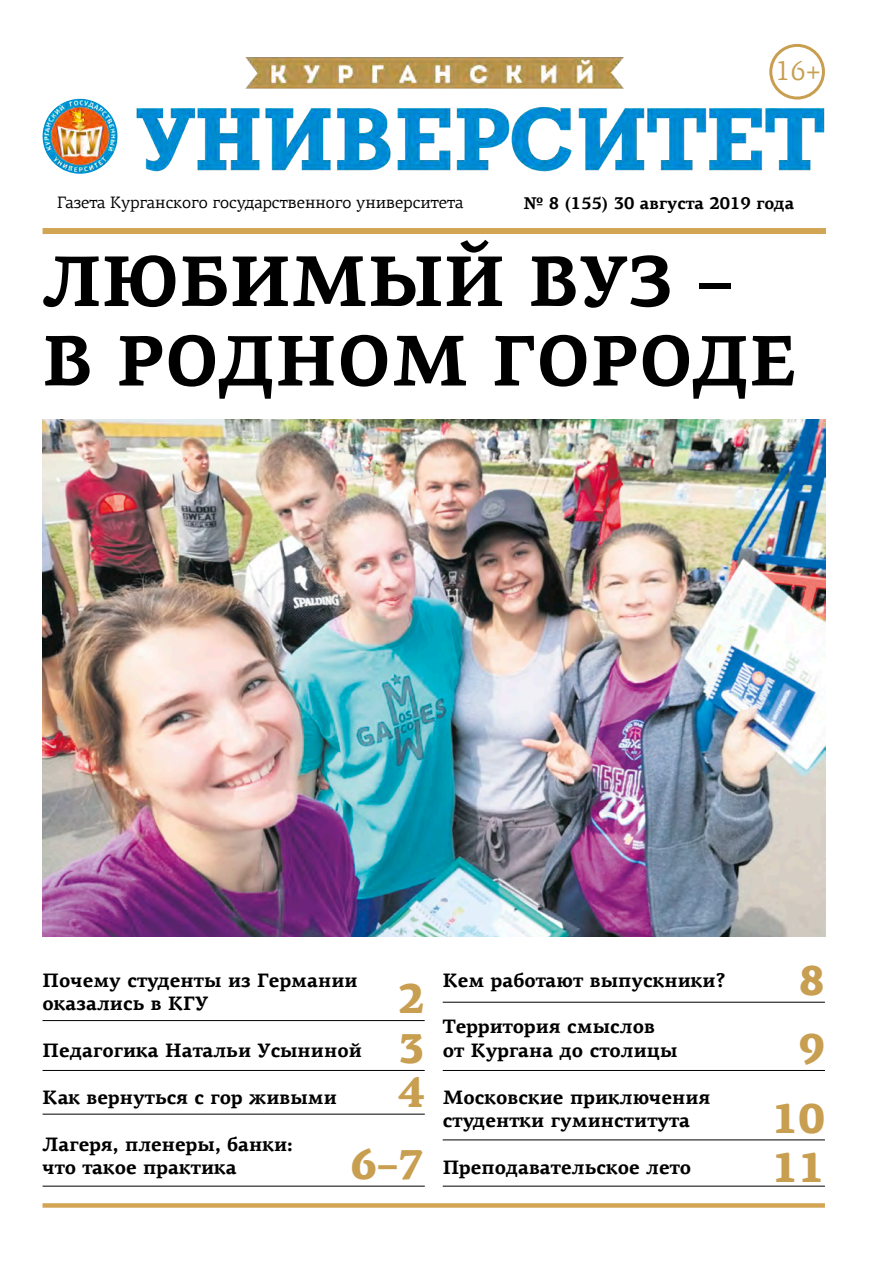
<style>
.page{position:relative;width:893px;height:1263px;background:#fff}
.page>*{position:absolute;margin:0;border:0;box-sizing:border-box;transform-origin:0 0}
.t1{font:700 72px/79.5px "PF Agora Serif Pro";color:#000}
.t2{font:900 42px/49.8px "PF Agora Serif Pro";color:#c89e50}
.t3{font:27px "PF Agora Serif Pro";color:#c89e50}
.t4{font:700 19.5px/23.4px "PF Agora Serif Pro";color:#000}
.t5{font:700 17.1px "PF Agora Serif Pro";color:#000}
.t6{font:16.5px "PF Agora Serif Pro";color:#000}
</style>
<div class="page">
<img style="left:136px;top:55px;width:689px;height:117px">
<img style="left:43px;top:99px;width:37px;height:53px">
<div style="left:769px;top:44px;width:56px;height:56px;border:3px solid #c89e50;border-radius:50%"></div>
<img style="left:43px;top:420px;width:782px;height:516px">
<div style="left:43px;top:228px;width:783px;height:6px;background:#d2a554"></div>
<div style="left:43px;top:1203px;width:782px;height:5px;background:#d2a554"></div>
<hr style="left:43px;top:1020px;width:382px;height:1px;background:#000">
<hr style="left:43px;top:1070px;width:382px;height:1px;background:#000">
<hr style="left:43px;top:1114px;width:382px;height:1px;background:#000">
<hr style="left:43px;top:1186px;width:382px;height:1px;background:#000">
<hr style="left:443px;top:1070px;width:382px;height:1px;background:#000">
<hr style="left:443px;top:1186px;width:382px;height:1px;background:#000">
<hr style="left:443px;top:1002px;width:382px;height:1px;background:#000">
<hr style="left:443px;top:1139px;width:382px;height:1px;background:#000">
<h3 class="t3" style="left:775px;top:54px;width:47px">16+</h3>
<p class="t6" style="left:57px;top:193px;width:408px">Газета Курганского государственного университета</p>
<p class="t5" style="left:523px;top:192px;width:272px">№ 8 (155) 30 августа 2019 года</p>
<h1 class="t1" style="left:43px;top:244px;width:755px">Любимый вуз – в родном городе</h1>
<p class="t4" style="left:43px;top:969px;width:317px">Почему студенты из Германии оказались в КГУ</p>
<p class="t4" style="left:43px;top:1039px;width:321px">Педагогика Натальи Усыниной</p>
<p class="t4" style="left:43px;top:1086px;width:296px">Как вернуться с гор живыми</p>
<p class="t4" style="left:43px;top:1133px;width:252px">Лагеря, пленеры, банки: что такое практика</p>
<h2 class="t2" style="left:398px;top:976px;width:28px">2<br>3</h2>
<h2 class="t2" style="left:351px;top:1058px;width:75px;line-height:72px;text-align:right">4<br>6–7</h2>
<p class="t4" style="left:443px;top:969px;width:284px">Кем работают выпускники?</p>
<p class="t4" style="left:443px;top:1016px;width:236px">Территория смыслов от Кургана до столицы</p>
<p class="t4" style="left:443px;top:1086px;width:269px">Московские приключения студентки гуминститута</p>
<p class="t4" style="left:443px;top:1156px;width:250px">Преподавательское лето</p>
<h2 class="t2" style="left:798px;top:958px;width:28px">8</h2>
<h2 class="t2" style="left:798px;top:1026px;width:28px">9</h2>
<h2 class="t2" style="left:772px;top:1095px;width:54px">10</h2>
<h2 class="t2" style="left:772px;top:1145px;width:54px">11</h2>
</div>
